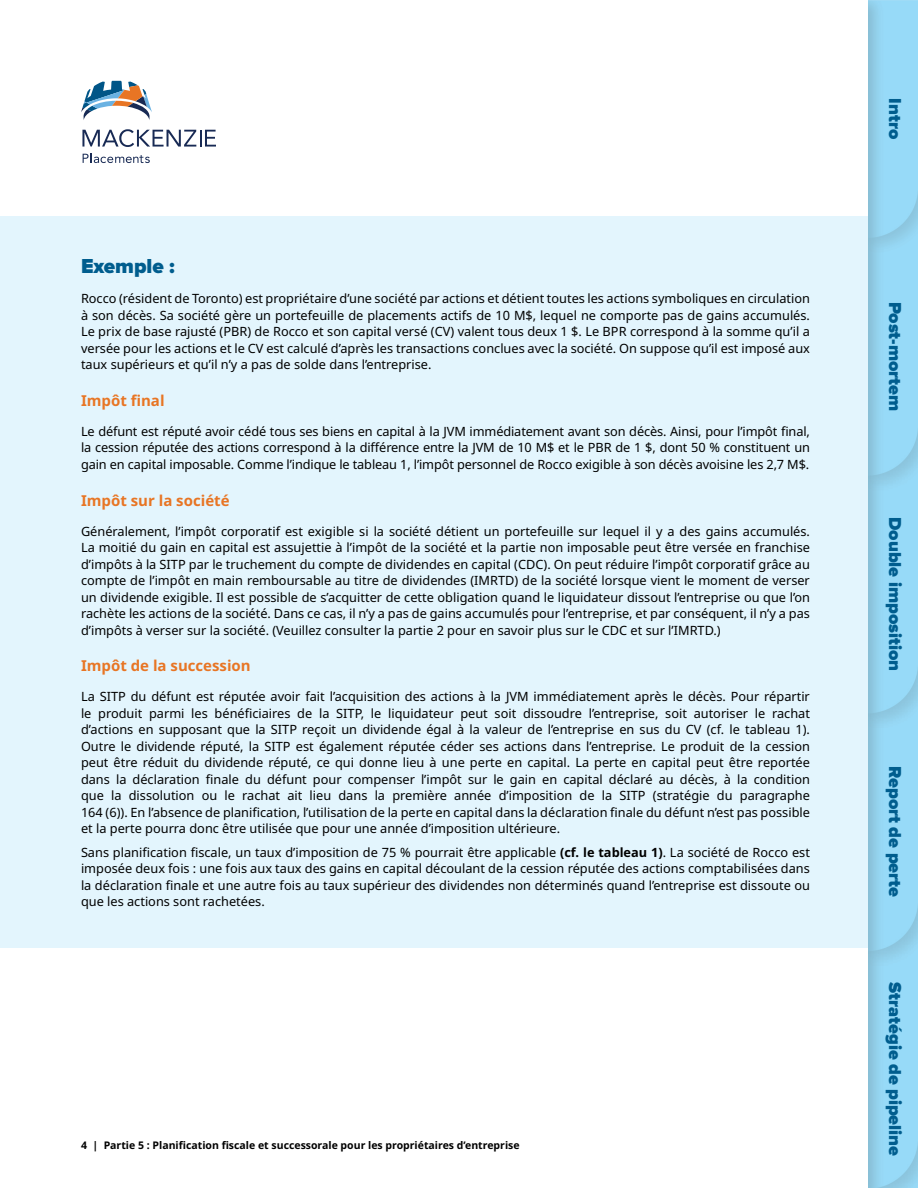
<style>
.page{position:relative;width:918px;height:1188px;background:#fff}
.page>*{position:absolute;margin:0;border:0;box-sizing:border-box;transform-origin:0 0}
.Heading_Level_3_-_MI{font:900 21px "Proxima Nova";color:#005d8e}
.t1{font:900 18px "Proxima Nova";color:#005d8e}
.Number_sub-heading_o{font:700 15px "Noto Sans";color:#e87524}
.Bullets-L2{font:12.75px/16.5px "Noto Sans";color:#000;text-align:justify}
.t2{font:700 10.5px "Noto Sans";color:#000}
.s1{font-weight:700}
</style>
<div class="page">
<svg style="left:81px;top:81px;width:71px;height:39px"></svg>
<svg style="left:82px;top:129px;width:134px;height:18px"></svg>
<svg style="left:83px;top:153px;width:67px;height:10px"></svg>
<div style="left:0;top:216px;width:918px;height:731px;background:#e3f5fd"></div>
<p class="Heading_Level_3_-_MI" style="left:81px;top:257px;width:95px">Exemple :</p>
<p class="Bullets-L2" style="left:81px;top:291px;width:731px">Rocco (résident de Toronto) est propriétaire d’une société par actions et détient toutes les actions symboliques en circulation à son décès. Sa société gère un portefeuille de placements actifs de 10 M$, lequel ne comporte pas de gains accumulés.<br>Le prix de base rajusté (PBR) de Rocco et son capital versé (CV) valent tous deux 1 $. Le BPR correspond à la somme qu’il a versée pour les actions et le CV est calculé d’après les transactions conclues avec la société. On suppose qu’il est imposé aux taux supérieurs et qu’il n’y a pas de solde dans l’entreprise.</p>
<p class="Number_sub-heading_o" style="left:81px;top:390px;width:85px">Impôt final</p>
<p class="Bullets-L2" style="left:81px;top:423px;width:731px">Le défunt est réputé avoir cédé tous ses biens en capital à la JVM immédiatement avant son décès. Ainsi, pour l’impôt final, la cession réputée des actions correspond à la différence entre la JVM de 10 M$ et le PBR de 1 $, dont 50 % constituent un gain en capital imposable. Comme l’indique le tableau 1, l’impôt personnel de Rocco exigible à son décès avoisine les 2,7 M$.</p>
<p class="Number_sub-heading_o" style="left:81px;top:490px;width:150px">Impôt sur la société</p>
<p class="Bullets-L2" style="left:81px;top:523px;width:731px">Généralement, l’impôt corporatif est exigible si la société détient un portefeuille sur lequel il y a des gains accumulés.<br>La moitié du gain en capital est assujettie à l’impôt de la société et la partie non imposable peut être versée en franchise d’impôts à la SITP par le truchement du compte de dividendes en capital (CDC). On peut réduire l’impôt corporatif grâce au compte de l’impôt en main remboursable au titre de dividendes (IMRTD) de la société lorsque vient le moment de verser un dividende exigible. Il est possible de s’acquitter de cette obligation quand le liquidateur dissout l’entreprise ou que l’on rachète les actions de la société. Dans ce cas, il n’y a pas de gains accumulés pour l’entreprise, et par conséquent, il n’y a pas d’impôts à verser sur la société. (Veuillez consulter la partie 2 pour en savoir plus sur le CDC et sur l’IMRTD.)</p>
<p class="Number_sub-heading_o" style="left:81px;top:655px;width:171px">Impôt de la succession</p>
<p class="Bullets-L2" style="left:81px;top:689px;width:731px">La SITP du défunt est réputée avoir fait l’acquisition des actions à la JVM immédiatement après le décès. Pour répartir le produit parmi les bénéficiaires de la SITP, le liquidateur peut soit dissoudre l’entreprise, soit autoriser le rachat d’actions en supposant que la SITP reçoit un dividende égal à la valeur de l’entreprise en sus du CV (cf. le tableau 1).<br>Outre le dividende réputé, la SITP est également réputée céder ses actions dans l’entreprise. Le produit de la cession peut être réduit du dividende réputé, ce qui donne lieu à une perte en capital. La perte en capital peut être reportée dans la déclaration finale du défunt pour compenser l’impôt sur le gain en capital déclaré au décès, à la condition que la dissolution ou le rachat ait lieu dans la première année d’imposition de la SITP (stratégie du paragraphe 164 (6)). En l’absence de planification, l’utilisation de la perte en capital dans la déclaration finale du défunt n’est pas possible et la perte pourra donc être utilisée que pour une année d’imposition ultérieure.</p>
<p class="Bullets-L2" style="left:81px;top:844px;width:731px">Sans planification fiscale, un taux d’imposition de 75 % pourrait être applicable <span class="s1">(cf. le tableau 1)</span>. La société de Rocco est imposée deux fois : une fois aux taux des gains en capital découlant de la cession réputée des actions comptabilisées dans la déclaration finale et une autre fois au taux supérieur des dividendes non déterminés quand l’entreprise est dissoute ou que les actions sont rachetées.</p>
<p class="t2" style="left:81px;top:1138px;width:440px">4 | Partie 5 : Planification fiscale et successorale pour les propriétaires d’entreprise</p>
<h2 class="t1" style="left:903px;top:98px;width:42px;rotate:90deg">Intro</h2>
<h2 class="t1" style="left:903px;top:302px;width:111px;rotate:90deg">Post-mortem</h2>
<h2 class="t1" style="left:903px;top:517px;width:156px;rotate:90deg">Double imposition</h2>
<h2 class="t1" style="left:903px;top:766px;width:132px;rotate:90deg">Report de perte</h2>
<h2 class="t1" style="left:903px;top:982px;width:175px;rotate:90deg">Stratégie de pipeline</h2>
</div>
